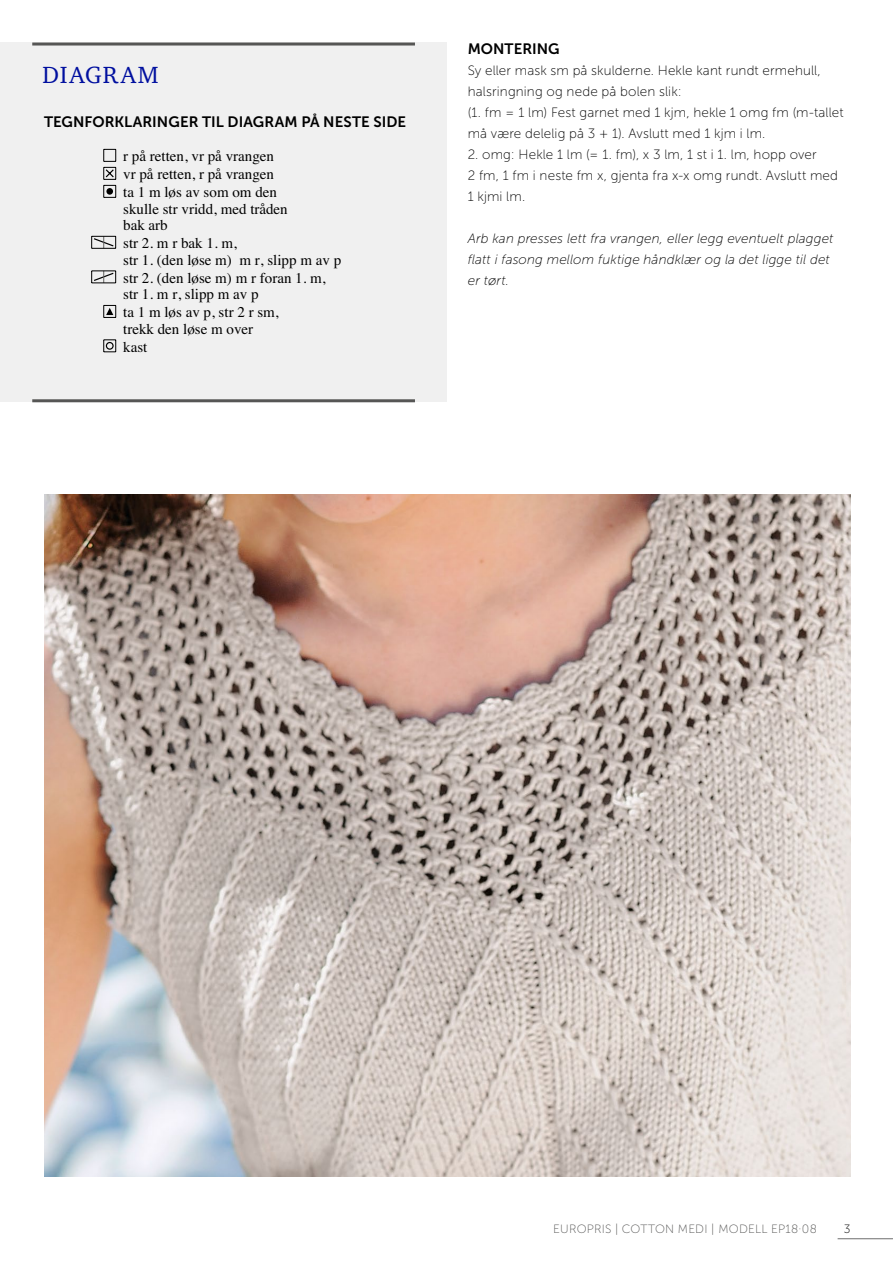
<style>
.page{position:relative;width:893px;height:1263px;background:#fff}
.page>*{position:absolute;margin:0;border:0;box-sizing:border-box;transform-origin:0 0}
.INNHOLD{font:24px "Charter";letter-spacing:.06em;color:#000f9f}
.t1{font:15px/16.5px "Times";color:#000}
.INNHOLD-_Opps{font:15px "Museo Sans 700";color:#000}
.INNHOLD-_Opps-2{font:13.5px/21px "Museo Sans 100";letter-spacing:.01em;color:#000}
.INNHOLD-_Opps-3{font:italic 13.5px/21px "Museo Sans 100";letter-spacing:.01em;color:#000}
.INNHOLD-2{font:12px "Museo Sans 100";letter-spacing:.02em;color:#565655}
.t2{font:12px "Museo Sans 100";color:#000}
</style>
<div class="page">
<hr style="left:838px;top:1238px;width:55px;height:1px;background:#6e6e6e">
<div style="left:0;top:43px;width:446px;height:359px;background:#f0f0f0"></div>
<hr style="left:32px;top:43px;width:383px;height:3px;background:#565655">
<hr style="left:32px;top:399px;width:383px;height:3px;background:#565655">
<svg style="left:103px;top:149px;width:13px;height:49px"></svg>
<svg style="left:91px;top:236px;width:25px;height:48px"></svg>
<svg style="left:103px;top:305px;width:13px;height:13px"></svg>
<svg style="left:103px;top:340px;width:13px;height:13px"></svg>
<img style="left:44px;top:494px;width:806px;height:682px">
<p class="INNHOLD" style="left:43px;top:55px;width:118px">DIAGRAM</p>
<p class="INNHOLD-_Opps" style="left:44px;top:114px;width:364px">TEGNFORKLARINGER TIL DIAGRAM PÅ NESTE SIDE</p>
<p class="t1" style="left:123px;top:146px;width:155px;line-height:18px">r på retten, vr på vrangen vr på retten, r på vrangen ta 1 m løs av som om den</p>
<p class="t1" style="left:123px;top:199px;width:166px">skulle str vridd, med tråden bak arb</p>
<p class="t1" style="left:123px;top:234px;width:219px">str 2. m r bak 1. m,<br>str 1. (den løse m) m r, slipp m av p</p>
<p class="t1" style="left:123px;top:268px;width:204px">str 2. (den løse m) m r foran 1. m, str 1. m r, slipp m av p</p>
<p class="t1" style="left:123px;top:303px;width:157px">ta 1 m løs av p, str 2 r sm, trekk den løse m over</p>
<p class="t1" style="left:123px;top:337px;width:26px">kast</p>
<p class="INNHOLD-_Opps" style="left:468px;top:40px;width:93px">MONTERING</p>
<p class="INNHOLD-_Opps-2" style="left:468px;top:60px;width:355px">Sy eller mask sm på skulderne. Hekle kant rundt ermehull, halsringning og nede på bolen slik:</p>
<p class="INNHOLD-_Opps-2" style="left:468px;top:102px;width:377px">(1. fm = 1 lm) Fest garnet med 1 kjm, hekle 1 omg fm (m-tallet</p>
<p class="INNHOLD-_Opps-2" style="left:468px;top:123px;width:299px">må være delelig på 3 + 1). Avslutt med 1 kjm i lm.</p>
<p class="INNHOLD-_Opps-2" style="left:468px;top:144px;width:372px">2. omg: Hekle 1 lm (= 1. fm), x 3 lm, 1 st i 1. lm, hopp over<br>2 fm, 1 fm i neste fm x, gjenta fra x-x omg rundt. Avslutt med<br>1 kjmi lm.</p>
<p class="INNHOLD-_Opps-3" style="left:468px;top:228px;width:367px">Arb kan presses lett fra vrangen, eller legg eventuelt plagget flatt i fasong mellom fuktige håndklær og la det ligge til det er tørt.</p>
<p class="INNHOLD-2" style="left:553px;top:1222px;width:265px">EUROPRIS | COTTON MEDI | MODELL EP18·08</p>
<p class="t2" style="left:844px;top:1222px;width:8px">3</p>
</div>
